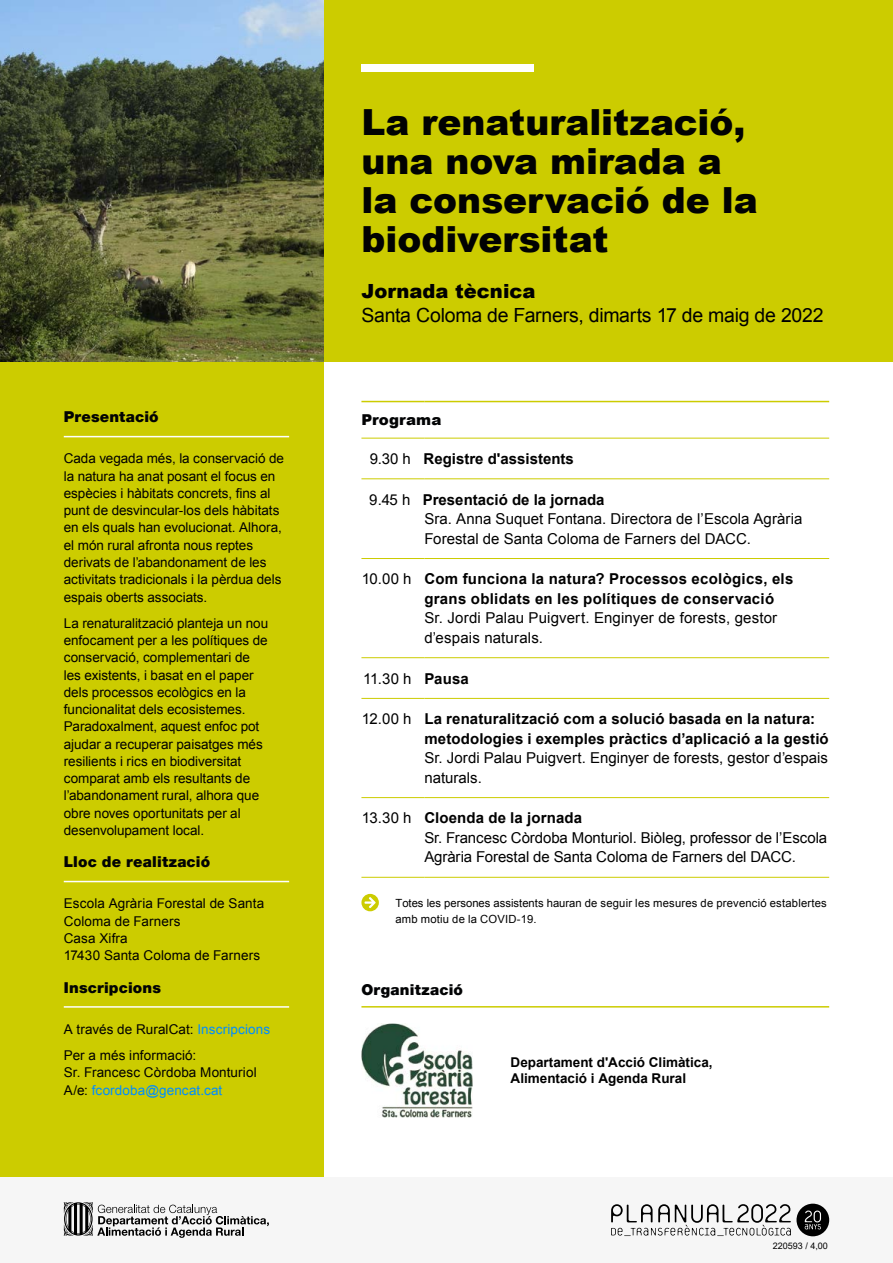
<style>
.page{position:relative;width:893px;height:1263px;background:#fff}
.page>*{position:absolute;margin:0;border:0;box-sizing:border-box;transform-origin:0 0}
.t1{font:900 36px/39px "Arial";color:#010202}
.t2{font:19.5px "Arial";letter-spacing:-.015em;color:#000}
.t3{font:900 19.5px "Arial";letter-spacing:.005em;color:#000}
._8_Auto_-_Centre{font:15px/19.5px "Arial";color:#000}
._8_Auto_-_Centre-2{font:700 15px/19.5px "Arial";letter-spacing:.01em;color:#000}
.t4{font:900 15px "Helvetica Neue LT Com";letter-spacing:.01em;color:#020304}
._8_Auto_-_Left{font:15px "Arial";letter-spacing:-.005em;color:#000}
.t5{font:900 15px "Arial";letter-spacing:.01em;color:#020304}
.t6{font:13.5px/17.2px "Arial";color:#000}
.t7{font:700 13.5px/16.2px "Arial";color:#000}
.t8{font:13.5px "Arial";letter-spacing:.01em;color:#008dff}
._8_Auto_-_Centre-3{font:11.25px/16.5px "Arial";letter-spacing:.015em;color:#000}
.t9{font:9px "Arial";color:#000}
.s1{color:#008dff}
.s2{color:#000}
.s3{font-weight:400}
</style>
<div class="page">
<div style="left:0;top:361px;width:323px;height:817px;background:#cc0"></div>
<div style="left:323px;top:0;width:570px;height:361px;background:#cc0"></div>
<div style="left:0;top:1178px;width:893px;height:85px;background:#f6f6f6"></div>
<svg style="left:64px;top:1202px;width:205px;height:36px"></svg>
<svg style="left:611px;top:1204px;width:180px;height:32px"></svg>
<div style="left:796px;top:1204px;width:33px;height:32px;background:#000;border-radius:50%"></div>
<svg style="left:805px;top:1210px;width:16px;height:19px"></svg>
<div style="left:361px;top:64px;width:173px;height:7px;background:#fff"></div>
<hr style="left:361px;top:401px;width:63px;height:1px;background:#cc0">
<hr style="left:424px;top:401px;width:405px;height:1px;background:#cc0">
<hr style="left:361px;top:438px;width:63px;height:1px;background:#cc0">
<hr style="left:424px;top:438px;width:405px;height:1px;background:#cc0">
<hr style="left:361px;top:479px;width:63px;height:1px;background:#cc0">
<hr style="left:424px;top:479px;width:405px;height:1px;background:#cc0">
<hr style="left:361px;top:558px;width:63px;height:1px;background:#cc0">
<hr style="left:424px;top:558px;width:405px;height:1px;background:#cc0">
<hr style="left:361px;top:657px;width:63px;height:1px;background:#cc0">
<hr style="left:424px;top:657px;width:405px;height:1px;background:#cc0">
<hr style="left:361px;top:698px;width:63px;height:1px;background:#cc0">
<hr style="left:424px;top:698px;width:405px;height:1px;background:#cc0">
<hr style="left:361px;top:797px;width:63px;height:1px;background:#cc0">
<hr style="left:424px;top:797px;width:405px;height:1px;background:#cc0">
<hr style="left:361px;top:877px;width:63px;height:1px;background:#cc0">
<hr style="left:424px;top:877px;width:405px;height:1px;background:#cc0">
<hr style="left:64px;top:436px;width:225px;height:1px;background:#fff">
<hr style="left:64px;top:881px;width:225px;height:1px;background:#fff">
<hr style="left:64px;top:1006px;width:225px;height:2px;background:#fff">
<svg style="left:361px;top:894px;width:18px;height:17px"></svg>
<hr style="left:361px;top:1006px;width:468px;height:1px;background:#cc0">
<img style="left:0;top:0;width:323px;height:361px">
<img style="left:361px;top:1023px;width:111px;height:94px">
<p class="t4" style="left:64px;top:408px;width:96px">Presentació</p>
<p class="t6" style="left:64px;top:450px;width:222px">Cada vegada més, la conservació de la natura ha anat posant el focus en espècies i hàbitats concrets, fins al punt de desvincular-los dels hàbitats en els quals han evolucionat. Alhora, el món rural afronta nous reptes derivats de l’abandonament de les activitats tradicionals i la pèrdua dels espais oberts associats.</p>
<p class="t6" style="left:64px;top:614px;width:206px">La renaturalització planteja un nou enfocament per a les polítiques de conservació, complementari de les existents, i basat en el paper dels processos ecològics en la funcionalitat dels ecosistemes.<br>Paradoxalment, aquest enfoc pot ajudar a recuperar paisatges més resilients i rics en biodiversitat comparat amb els resultants de l’abandonament rural, alhora que obre noves oportunitats per al desenvolupament local.</p>
<p class="t4" style="left:64px;top:853px;width:148px">Lloc de realització</p>
<p class="t6" style="left:64px;top:895px;width:202px">Escola Agrària Forestal de Santa<br>Coloma de Farners</p>
<p class="t6" style="left:64px;top:930px;width:65px">Casa Xifra</p>
<p class="t6" style="left:64px;top:947px;width:198px">17430 Santa Coloma de Farners</p>
<p class="t4" style="left:64px;top:978px;width:99px">Inscripcions</p>
<p class="t6" style="left:64px;top:1020px;width:208px">A través de RuralCat: <span class="s1">Inscripcions</span></p>
<p class="t6" style="left:64px;top:1047px;width:134px">Per a més informació:</p>
<p class="t6" style="left:64px;top:1064px;width:194px">Sr. Francesc Còrdoba Monturiol</p>
<p class="t8" style="left:64px;top:1081px;width:160px"><span class="s2">A/e:</span> fcordoba@gencat.cat</p>
<p class="t1" style="left:361px;top:102px;width:398px">La renaturalització, una nova mirada a la conservació de la biodiversitat</p>
<p class="t3" style="left:361px;top:277px;width:176px">Jornada tècnica</p>
<p class="t2" style="left:361px;top:302px;width:464px">Santa Coloma de Farners, dimarts 17 de maig de 2022</p>
<p class="t5" style="left:361px;top:409px;width:82px">Programa</p>
<p class="_8_Auto_-_Centre-2" style="left:370px;top:449px;width:206px"><span class="s3">9.30 h</span> Registre d'assistents</p>
<p class="_8_Auto_-_Centre-2" style="left:369px;top:490px;width:237px"><span class="s3">9.45 h</span> Presentació de la jornada</p>
<p class="_8_Auto_-_Centre" style="left:424px;top:509px;width:379px">Sra. Anna Suquet Fontana. Directora de l’Escola Agrària<br>Forestal de Santa Coloma de Farners del DACC.</p>
<p class="_8_Auto_-_Left" style="left:362px;top:569px;width:51px">10.00 h</p>
<p class="_8_Auto_-_Centre-2" style="left:424px;top:570px;width:371px">Com funciona la natura? Processos ecològics, els grans oblidats en les polítiques de conservació</p>
<p class="_8_Auto_-_Centre" style="left:424px;top:608px;width:354px">Sr. Jordi Palau Puigvert. Enginyer de forests, gestor d’espais naturals.</p>
<p class="_8_Auto_-_Left" style="left:363px;top:668px;width:50px">11.30 h</p>
<p class="_8_Auto_-_Centre-2" style="left:424px;top:669px;width:46px">Pausa</p>
<p class="_8_Auto_-_Left" style="left:362px;top:709px;width:51px">12.00 h</p>
<p class="_8_Auto_-_Centre-2" style="left:424px;top:710px;width:406px">La renaturalització com a solució basada en la natura: metodologies i exemples pràctics d’aplicació a la gestió</p>
<p class="_8_Auto_-_Centre" style="left:424px;top:748px;width:405px">Sr. Jordi Palau Puigvert. Enginyer de forests, gestor d’espais naturals.</p>
<p class="_8_Auto_-_Left" style="left:362px;top:808px;width:51px">13.30 h</p>
<p class="_8_Auto_-_Centre-2" style="left:424px;top:809px;width:159px">Cloenda de la jornada</p>
<p class="_8_Auto_-_Centre" style="left:424px;top:828px;width:404px">Sr. Francesc Còrdoba Monturiol. Biòleg, professor de l’Escola<br>Agrària Forestal de Santa Coloma de Farners del DACC.</p>
<p class="_8_Auto_-_Centre-3" style="left:395px;top:895px;width:433px">Totes les persones assistents hauran de seguir les mesures de prevenció establertes amb motiu de la COVID-19.</p>
<p class="t4" style="left:361px;top:981px;width:103px">Organització</p>
<p class="t7" style="left:511px;top:1054px;width:204px">Departament d'Acció Climàtica,<br>Alimentació i Agenda Rural</p>
<p class="t9" style="left:773px;top:1239px;width:57px">220593 / 4,00</p>
</div>
